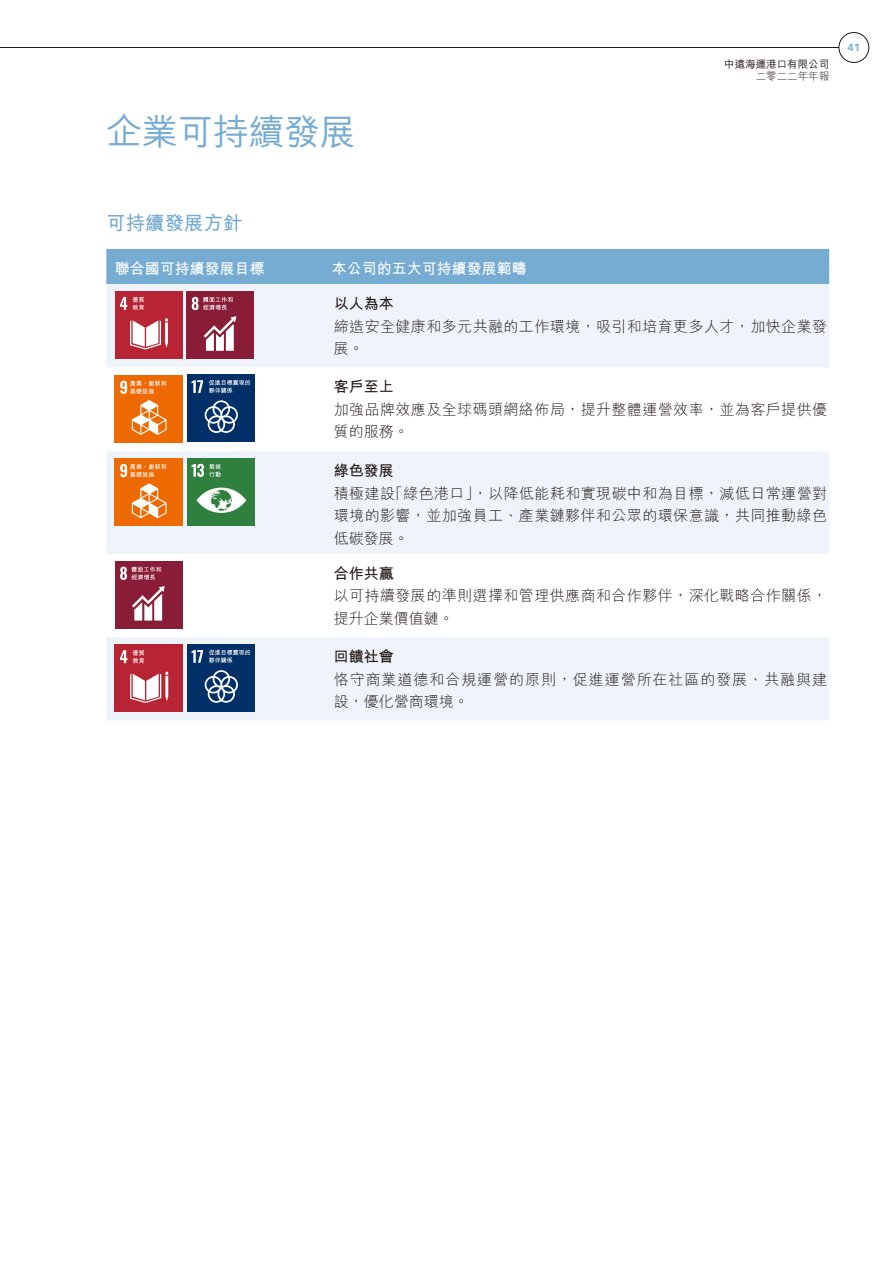
<style>
.page{position:relative;width:893px;height:1263px;background:#fff}
.page>*{position:absolute;margin:0;border:0;box-sizing:border-box;transform-origin:0 0}
.t1{font:36px "M Hei HK Medium E Ten B5 H";letter-spacing:-.01em;color:#76abd2}
.t2{font:19.5px "M Hei HK Bold E Ten B5 H";color:#76abd2}
.t3{font:15px/22.5px "M Hei HK Light E Ten B5 H";letter-spacing:.03em;color:#231916}
.t4{font:15px/22.5px "M Hei HK Light E Ten B5 H";letter-spacing:.065em;color:#231916}
.t5{font:15px "M Hei HK Bold E Ten B5 H";color:#fff}
.t6{font:15px "M Hei HK Bold E Ten B5 H";color:#231916}
.t7{font:10.5px "M Hei HK Medium E Ten B5 H";color:#231916}
.t8{font:10.5px "M Hei HK Light E Ten B5 H";color:#231916}
.t9{font:700 10.5px "Vectora LT Std";color:#76abd2}
</style>
<div class="page">
<div style="left:839px;top:32px;width:30px;height:31px;border:1px solid #231916;border-radius:50%"></div>
<hr style="left:0;top:47px;width:839px;height:1px;background:#231916">
<div style="left:106px;top:249px;width:723px;height:35px;background:#76abd2"></div>
<svg style="left:106px;top:284px;width:723px;height:436px;fill:#eef4fa"></svg>
<div style="left:115px;top:291px;width:67px;height:68px;background:#b72433"></div>
<svg style="left:130px;top:318px;width:38px;height:31px"></svg>
<svg style="left:120px;top:297px;width:24px;height:13px"></svg>
<div style="left:186px;top:291px;width:68px;height:68px;background:#891d38"></div>
<svg style="left:204px;top:316px;width:32px;height:35px"></svg>
<svg style="left:192px;top:297px;width:41px;height:13px"></svg>
<div style="left:115px;top:375px;width:68px;height:68px;background:#ed6a03"></div>
<svg style="left:132px;top:400px;width:35px;height:35px"></svg>
<svg style="left:120px;top:380px;width:46px;height:14px"></svg>
<div style="left:188px;top:374px;width:67px;height:68px;background:#003067"></div>
<svg style="left:192px;top:380px;width:11px;height:13px"></svg>
<svg style="left:205px;top:400px;width:33px;height:33px"></svg>
<svg style="left:209px;top:380px;width:41px;height:13px"></svg>
<div style="left:188px;top:458px;width:67px;height:68px;background:#2f803e"></div>
<svg style="left:197px;top:488px;width:49px;height:25px"></svg>
<svg style="left:192px;top:464px;width:29px;height:13px"></svg>
<div style="left:115px;top:458px;width:68px;height:68px;background:#ed6a03"></div>
<svg style="left:132px;top:483px;width:35px;height:35px"></svg>
<svg style="left:120px;top:464px;width:46px;height:13px"></svg>
<div style="left:115px;top:561px;width:67px;height:68px;background:#891d38"></div>
<svg style="left:132px;top:586px;width:33px;height:35px"></svg>
<svg style="left:120px;top:566px;width:41px;height:14px"></svg>
<div style="left:188px;top:644px;width:67px;height:68px;background:#003067"></div>
<svg style="left:192px;top:650px;width:11px;height:13px"></svg>
<svg style="left:205px;top:670px;width:33px;height:33px"></svg>
<svg style="left:209px;top:649px;width:41px;height:14px"></svg>
<div style="left:115px;top:644px;width:68px;height:68px;background:#b72433"></div>
<svg style="left:130px;top:672px;width:38px;height:31px"></svg>
<svg style="left:120px;top:650px;width:24px;height:13px"></svg>
<h1 class="t1" style="left:106px;top:118px;width:251px">企業可持續發展</h1>
<p class="t7" style="left:724px;top:60px;width:106px">中遠海運港口有限公司</p>
<p class="t8" style="left:756px;top:72px;width:75px">二零二二年年報</p>
<p class="t9" style="left:848px;top:42px;width:14px">41</p>
<h2 class="t2" style="left:106px;top:215px;width:138px">可持續發展方針</h2>
<p class="t5" style="left:115px;top:262px;width:151px">聯合國可持續發展目標</p>
<p class="t5" style="left:332px;top:262px;width:196px">本公司的五大可持續發展範疇</p>
<p class="t6" style="left:334px;top:298px;width:61px">以人為本</p>
<p class="t3" style="left:334px;top:317px;width:495px">締造安全健康和多元共融的工作環境，吸引和培育更多人才，加快企業發展。</p>
<p class="t6" style="left:334px;top:381px;width:61px">客戶至上</p>
<p class="t3" style="left:334px;top:400px;width:495px">加強品牌效應及全球碼頭網絡佈局，提升整體運營效率，並為客戶提供優質的服務。</p>
<p class="t6" style="left:334px;top:465px;width:61px">綠色發展</p>
<p class="t3" style="left:334px;top:484px;width:495px;text-align:justify">積極建設「綠色港口」，以降低能耗和實現碳中和為目標，減低日常運營對環境的影響，並加強員工、產業鏈夥伴和公眾的環保意識，共同推動綠色低碳發展。</p>
<p class="t6" style="left:334px;top:567px;width:61px">合作共贏</p>
<p class="t3" style="left:334px;top:586px;width:495px">以可持續發展的準則選擇和管理供應商和合作夥伴，深化戰略合作關係，提升企業價值鏈。</p>
<p class="t6" style="left:334px;top:651px;width:61px">回饋社會</p>
<p class="t4" style="left:334px;top:670px;width:495px">恪守商業道德和合規運營的原則，促進運營所在社區的發展、共融與建設，優化營商環境。</p>
</div>
